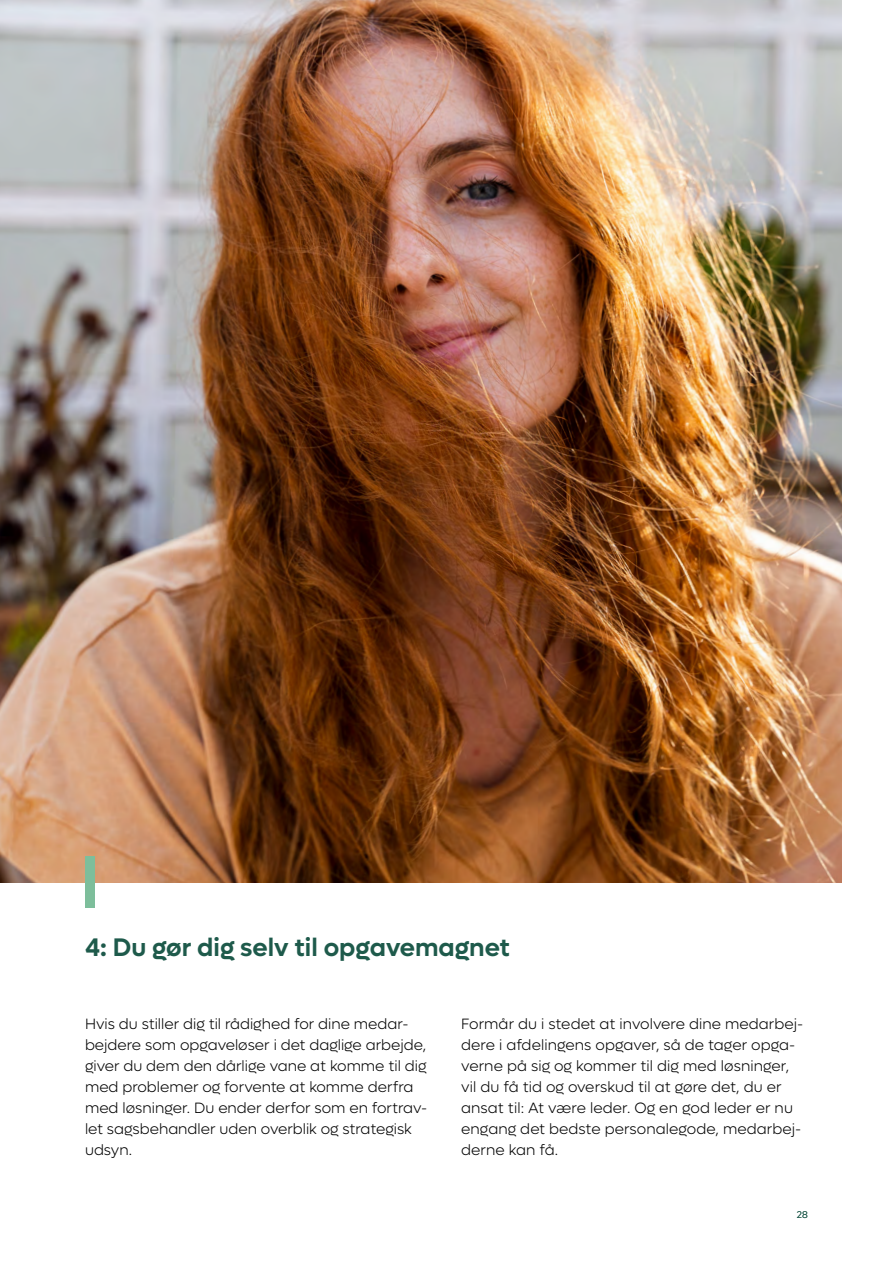
<style>
.page{position:relative;width:893px;height:1263px;background:#fff}
.page>*{position:absolute;margin:0;border:0;box-sizing:border-box;transform-origin:0 0}
.t1{font:600 25.5px "Lufga";color:#1e5a4b}
.t2{font:300 15px/21px "Lufga";color:#000}
.t3{font:300 9.75px "Lufga";color:#1e5a4b}
</style>
<div class="page">
<img style="left:0;top:0;width:842px;height:882px">
<div style="left:85px;top:856px;width:9px;height:51px;background:#7dbe9b"></div>
<h1 class="t1" style="left:85px;top:932px;width:426px">4: Du gør dig selv til opgavemagnet</h1>
<p class="t2" style="left:85px;top:1013px;width:344px">Hvis du stiller dig til rådighed for dine medar&shy;bejdere som opgaveløser i det daglige arbejde, giver du dem den dårlige vane at komme til dig med problemer og forvente at komme derfra med løsninger. Du ender derfor som en fortrav&shy;let sagsbehandler uden overblik og strategisk udsyn.</p>
<p class="t2" style="left:461px;top:1013px;width:344px">Formår du i stedet at involvere dine medarbej&shy;dere i afdelingens opgaver, så de tager opga&shy;verne på sig og kommer til dig med løsninger, vil du få tid og overskud til at gøre det, du er ansat til: At være leder. Og en god leder er nu engang det bedste personalegode, medarbej&shy;derne kan få.</p>
<p class="t3" style="left:797px;top:1209px;width:13px">28</p>
</div>
